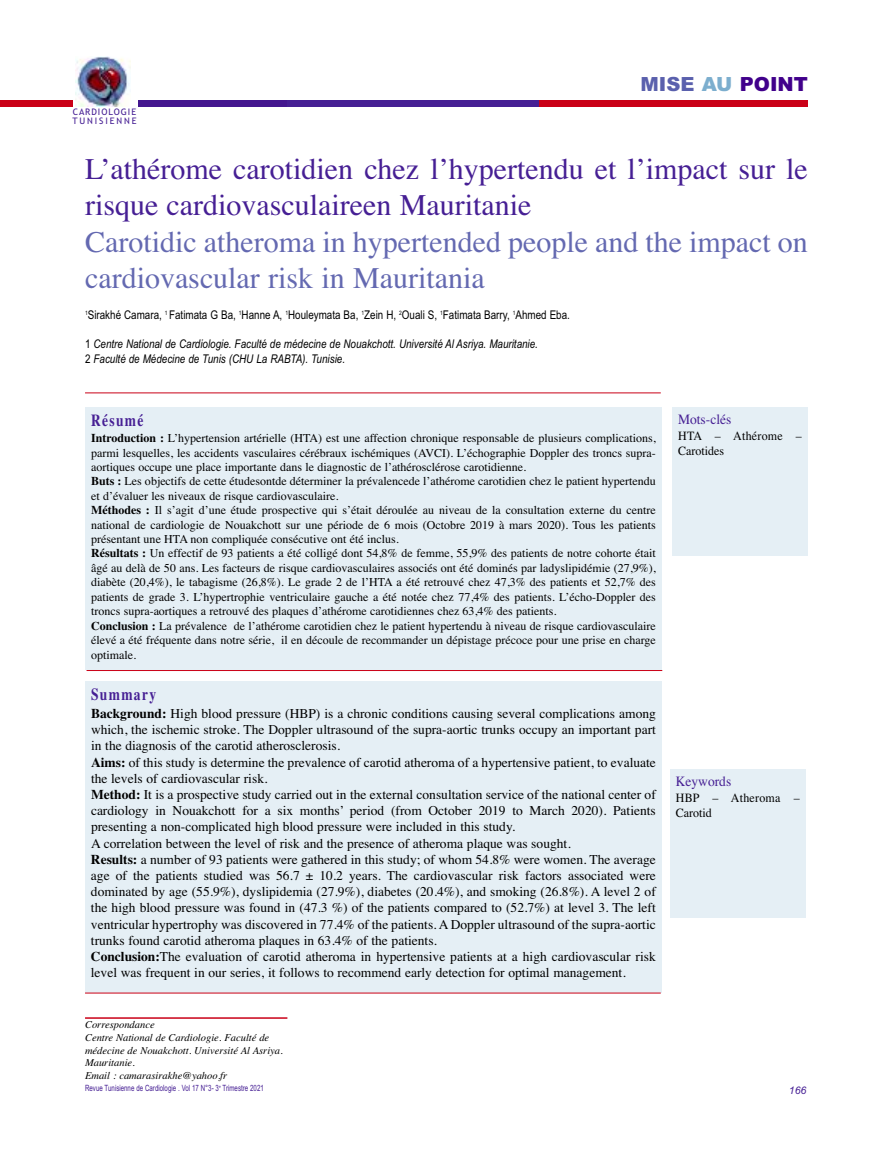
<style>
.page{position:relative;width:893px;height:1149px;background:#fff}
.page>*{position:absolute;margin:0;border:0;box-sizing:border-box;transform-origin:0 0}
.t1{font:30px/36px "Times";color:#461f94}
.t2{font:30px/36px "Times";color:#6469b1}
.t3{font:900 19.5px "Arial";color:#41008b}
.t4{font:700 16.8px "Times";letter-spacing:.1em;color:#461f94;scale:.8 1}
.t5{font:14.1px "Times";color:#461f94;scale:.95 1}
.t6{font:13.5px/16.2px "Times";color:#000}
.t7{font:12.6px/15.1px "Times";color:#000;scale:.95 1}
.t8{font:12.6px/15.1px "Times";letter-spacing:.02em;color:#000;scale:.95 1}
.t9{font:12px/14.4px "Times";color:#000}
.t10{font:italic 12px/14.4px "Arial Narrow";color:#000}
.t11{font:12px "Arial Narrow";color:#000}
.t12{font:italic 10.5px/12.6px "Times";color:#000}
.t13{font:italic 10.5px "Arial";color:#461f94}
.t14{font:9px/9px "Trebuchet MS";letter-spacing:.105em;color:#461f94}
.t15{font:8.7px "Arial Narrow";color:#461f94;scale:.87 1}
.s1{color:#5a60ad}
.s2{color:#7caece}
.s3{font-style:normal}
.s4{font-weight:700}
</style>
<div class="page">
<div style="left:85px;top:407px;width:577px;height:262px;background:#e5eff5"></div>
<div style="left:85px;top:681px;width:577px;height:311px;background:#e5eff5"></div>
<hr style="left:85px;top:1016px;width:202px;height:2px;background:#ca0017">
<div style="left:672px;top:407px;width:136px;height:149px;background:#e5eff5"></div>
<div style="left:670px;top:769px;width:136px;height:149px;background:#e5eff5"></div>
<hr style="left:85px;top:392px;width:576px;height:1px;background:#ca0017">
<hr style="left:87px;top:670px;width:575px;height:1px;background:#ca0017">
<hr style="left:85px;top:992px;width:576px;height:1px;background:#ca0017">
<div style="left:0;top:100px;width:73px;height:6px;background:#ca0017"></div>
<div style="left:138px;top:100px;width:149px;height:6px;background:#44178f"></div>
<div style="left:287px;top:100px;width:253px;height:6px;background:#461f94"></div>
<div style="left:539px;top:100px;width:269px;height:6px;background:#ca0017"></div>
<img style="left:75px;top:56px;width:56px;height:50px">
<p class="t14" style="left:72px;top:107px;width:66px">CARDIOLOGIE<br>TUNISIENNE</p>
<h2 class="t3" style="left:640px;top:73px;width:169px"><span class="s1">MISE</span> <span class="s2">AU</span> POINT</h2>
<h1 class="t1" style="left:85px;top:151px;width:724px">L’athérome carotidien chez l’hypertendu et l’impact sur le risque cardiovasculaireen Mauritanie</h1>
<h1 class="t2" style="left:85px;top:223px;width:724px">Carotidic atheroma in hypertended people and the impact on cardiovascular risk in Mauritania</h1>
<p class="t11" style="left:85px;top:308px;width:486px"><sup>1</sup>Sirakhé Camara, <sup>1</sup> Fatimata G Ba, <sup>1</sup>Hanne A, <sup>1</sup>Houleymata Ba, <sup>1</sup>Zein H, <sup>2</sup>Ouali S, <sup>1</sup>Fatimata Barry, <sup>1</sup>Ahmed Eba.</p>
<p class="t10" style="left:85px;top:337px;width:454px"><span class="s3">1</span> Centre National de Cardiologie. Faculté de médecine de Nouakchott. Université Al Asriya. Mauritanie.<br><span class="s3">2</span> Faculté de Médecine de Tunis (CHU La RABTA). Tunisie.</p>
<h3 class="t4" style="left:91px;top:410px;width:67px">Résumé</h3>
<p class="t9" style="left:91px;top:430px;width:566px"><span class="s4">Introduction :</span> L’hypertension artérielle (HTA) est une affection chronique responsable de plusieurs complications, parmi lesquelles, les accidents vasculaires cérébraux ischémiques (AVCI). L’échographie Doppler des troncs supra&shy;aortiques occupe une place importante dans le diagnostic de l’athérosclérose carotidienne.<br><span class="s4">Buts :</span> Les objectifs de cette étudesontde déterminer la prévalencede l’athérome carotidien chez le patient hypertendu et d’évaluer les niveaux de risque cardiovasculaire.<br><span class="s4">Méthodes :</span> Il s’agit d’une étude prospective qui s’était déroulée au niveau de la consultation externe du centre national de cardiologie de Nouakchott sur une période de 6 mois (Octobre 2019 à mars 2020). Tous les patients présentant une HTA non compliquée consécutive ont été inclus.<br><span class="s4">Résultats :</span> Un effectif de 93 patients a été colligé dont 54,8% de femme, 55,9% des patients de notre cohorte était âgé au delà de 50 ans. Les facteurs de risque cardiovasculaires associés ont été dominés par ladyslipidémie (27,9%), diabète (20,4%), le tabagisme (26,8%). Le grade 2 de l’HTA a été retrouvé chez 47,3% des patients et 52,7% des patients de grade 3. L’hypertrophie ventriculaire gauche a été notée chez 77,4% des patients. L’écho-Doppler des troncs supra-aortiques a retrouvé des plaques d’athérome carotidiennes chez 63,4% des patients.<br><span class="s4">Conclusion :</span> La prévalence de l’athérome carotidien chez le patient hypertendu à niveau de risque cardiovasculaire élevé a été fréquente dans notre série, il en découle de recommander un dépistage précoce pour une prise en charge</p>
<p class="t9" style="left:91px;top:648px;width:46px">optimale.</p>
<h3 class="t4" style="left:91px;top:684px;width:83px">Summary</h3>
<p class="t6" style="left:91px;top:705px;width:566px"><span class="s4">Background:</span> High blood pressure (HBP) is a chronic conditions causing several complications among which, the ischemic stroke. The Doppler ultrasound of the supra-aortic trunks occupy an important part in the diagnosis of the carotid atherosclerosis.<br><span class="s4">Aims:</span> of this study is determine the prevalence of carotid atheroma of a hypertensive patient, to evaluate the levels of cardiovascular risk.<br><span class="s4">Method:</span> It is a prospective study carried out in the external consultation service of the national center of cardiology in Nouakchott for a six months’ period (from October 2019 to March 2020). Patients presenting a non-complicated high blood pressure were included in this study.<br>A correlation between the level of risk and the presence of atheroma plaque was sought.<br><span class="s4">Results:</span> a number of 93 patients were gathered in this study; of whom 54.8% were women. The average age of the patients studied was 56.7 ± 10.2 years. The cardiovascular risk factors associated were dominated by age (55.9%), dyslipidemia (27.9%), diabetes (20.4%), and smoking (26.8%). A level 2 of the high blood pressure was found in (47.3 %) of the patients compared to (52.7%) at level 3. The left ventricular hypertrophy was discovered in 77.4% of the patients. A Doppler ultrasound of the supra-aortic trunks found carotid atheroma plaques in 63.4% of the patients.<br><span class="s4">Conclusion:</span>The evaluation of carotid atheroma in hypertensive patients at a high cardiovascular risk level was frequent in our series, it follows to recommend early detection for optimal management.</p>
<p class="t12" style="left:85px;top:1018px;width:199px">Correspondance<br>Centre National de Cardiologie. Faculté de médecine de Nouakchott. Université Al Asriya.<br>Mauritanie.<br>Email : camarasirakhe@yahoo.fr</p>
<p class="t5" style="left:678px;top:410px;width:58px">Mots-clés</p>
<p class="t7" style="left:678px;top:427px;width:132px">HTA – Athérome –<br>Carotides</p>
<p class="t5" style="left:676px;top:772px;width:60px">Keywords</p>
<p class="t8" style="left:676px;top:789px;width:132px">HBP – Atheroma –<br>Carotid</p>
<p class="t15" style="left:85px;top:1082px;width:207px">Revue Tunisienne de Cardiologie . Vol 17 N°3- 3<sup>e</sup> Trimestre 2021</p>
<p class="t13" style="left:789px;top:1084px;width:19px">166</p>
</div>
